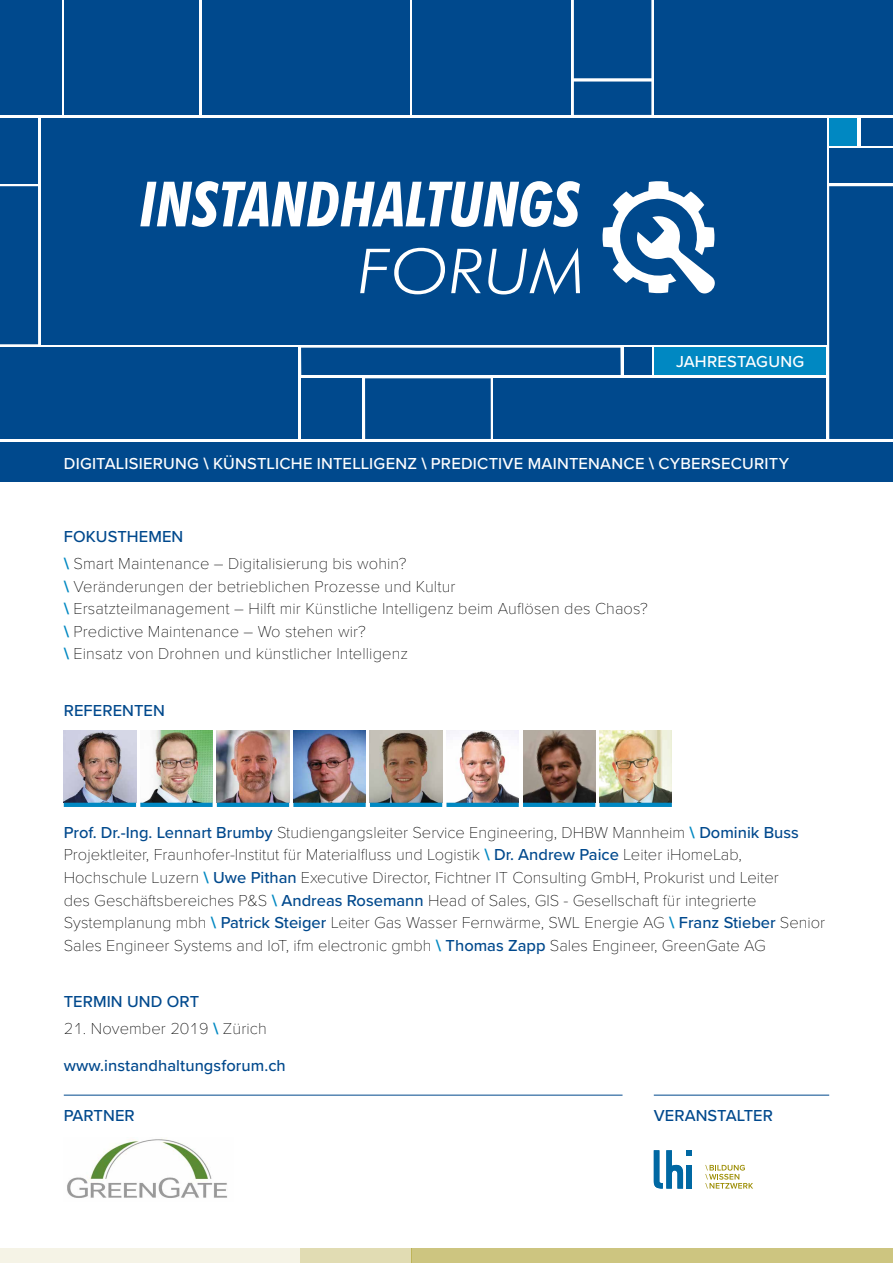
<style>
.page{position:relative;width:893px;height:1263px;background:#fff}
.page>*{position:absolute;margin:0;border:0;box-sizing:border-box;transform-origin:0 0}
.t1{font:100 16.5px/22.5px "Proxima Nova T";color:#000}
.t2{font:500 16.5px "Proxima Nova";letter-spacing:.015em;color:#fff}
.t3{font:500 16.5px "Proxima Nova";letter-spacing:.005em;color:#00498d}
.s1{font-weight:700}
.s2{font-family:"Proxima Nova";font-weight:700;color:#0088c2}
.s3{font-family:"Proxima Nova";font-weight:500;color:#00498d}
</style>
<div class="page">
<div style="left:202px;top:0;width:208px;height:115px;background:#00498d"></div>
<div style="left:413px;top:0;width:158px;height:115px;background:#00498d"></div>
<div style="left:494px;top:378px;width:332px;height:61px;background:#00498d"></div>
<div style="left:301px;top:378px;width:61px;height:61px;background:#00498d"></div>
<div style="left:365px;top:378px;width:126px;height:61px;background:#00498d"></div>
<div style="left:301px;top:348px;width:320px;height:27px;background:#00498d"></div>
<div style="left:829px;top:186px;width:64px;height:253px;background:#00498d"></div>
<div style="left:574px;top:0;width:77px;height:115px;background:#00498d"></div>
<div style="left:654px;top:347px;width:172px;height:28px;background:#0088c2"></div>
<div style="left:0;top:347px;width:298px;height:92px;background:#00498d"></div>
<div style="left:654px;top:0;width:239px;height:115px;background:#00498d"></div>
<div style="left:0;top:186px;width:38px;height:158px;background:#00498d"></div>
<div style="left:64px;top:0;width:135px;height:115px;background:#00498d"></div>
<div style="left:0;top:0;width:61px;height:115px;background:#00498d"></div>
<div style="left:624px;top:347px;width:27px;height:28px;background:#00498d"></div>
<div style="left:829px;top:118px;width:28px;height:28px;background:#0088c2"></div>
<div style="left:829px;top:149px;width:64px;height:34px;background:#00498d"></div>
<div style="left:0;top:118px;width:38px;height:65px;background:#00498d"></div>
<div style="left:41px;top:118px;width:785px;height:226px;background:#00498d"></div>
<div style="left:861px;top:118px;width:32px;height:28px;background:#00498d"></div>
<div style="left:411px;top:1248px;width:482px;height:15px;background:#cdc580"></div>
<div style="left:300px;top:1248px;width:111px;height:15px;background:#e1dcb3"></div>
<div style="left:0;top:1248px;width:300px;height:15px;background:#f5f3e6"></div>
<div style="left:0;top:442px;width:893px;height:40px;background:#00498d"></div>
<svg style="left:360px;top:248px;width:85px;height:46px"></svg>
<svg style="left:451px;top:249px;width:30px;height:44px"></svg>
<svg style="left:488px;top:248px;width:92px;height:47px"></svg>
<svg style="left:140px;top:181px;width:440px;height:46px"></svg>
<svg style="left:602px;top:181px;width:113px;height:113px"></svg>
<img style="left:64px;top:730px;width:72px;height:73px">
<hr style="left:64px;top:803px;width:72px;height:4px;background:#0088c2">
<img style="left:140px;top:730px;width:73px;height:73px">
<hr style="left:140px;top:803px;width:73px;height:4px;background:#0088c2">
<img style="left:217px;top:730px;width:72px;height:73px">
<hr style="left:217px;top:803px;width:72px;height:4px;background:#0088c2">
<img style="left:293px;top:730px;width:73px;height:73px">
<hr style="left:293px;top:803px;width:73px;height:4px;background:#0088c2">
<img style="left:370px;top:730px;width:72px;height:73px">
<hr style="left:370px;top:803px;width:72px;height:4px;background:#0088c2">
<img style="left:446px;top:730px;width:73px;height:73px">
<hr style="left:446px;top:803px;width:73px;height:4px;background:#0088c2">
<img style="left:523px;top:730px;width:72px;height:73px">
<hr style="left:523px;top:803px;width:72px;height:4px;background:#0088c2">
<hr style="left:654px;top:1095px;width:175px;height:1px;background:#00498d">
<hr style="left:64px;top:1095px;width:558px;height:1px;background:#00498d">
<svg style="left:654px;top:1150px;width:38px;height:38px"></svg>
<div style="left:686px;top:1165px;width:6px;height:23px;background:#0068a3"></div>
<svg style="left:705px;top:1165px;width:48px;height:23px"></svg>
<img style="left:67px;top:1138px;width:160px;height:60px">
<img style="left:600px;top:730px;width:72px;height:73px">
<hr style="left:600px;top:803px;width:72px;height:4px;background:#0088c2">
<p class="t2" style="left:676px;top:349px;width:130px">JAHRESTAGUNG</p>
<p class="t2" style="left:64px;top:451px;width:727px">DIGITALISIERUNG <span class="s1">\</span> KÜNSTLICHE INTELLIGENZ <span class="s1">\</span> PREDICTIVE MAINTENANCE <span class="s1">\</span> CYBERSECURITY</p>
<p class="t3" style="left:64px;top:525px;width:121px">FOKUSTHEMEN</p>
<p class="t1" style="left:64px;top:551px;width:585px"><span class="s2">\</span> Smart Maintenance – Digitalisierung bis wohin?<br><span class="s2">\</span> Veränderungen der betrieblichen Prozesse und Kultur<br><span class="s2">\</span> Ersatzteilmanagement – Hilft mir Künstliche Intelligenz beim Auflösen des Chaos? <span class="s2">\</span> Predictive Maintenance – Wo stehen wir?<br><span class="s2">\</span> Einsatz von Drohnen und künstlicher Intelligenz</p>
<p class="t3" style="left:64px;top:698px;width:103px">REFERENTEN</p>
<p class="t1" style="left:64px;top:820px;width:763px"><span class="s3">Prof. Dr.-Ing. Lennart Brumby</span> Studiengangsleiter Service Engineering, DHBW Mannheim <span class="s2">\</span> <span class="s3">Dominik Buss </span>Projektleiter, Fraunhofer-Institut für Materialfluss und Logistik <span class="s2">\</span> <span class="s3">Dr. Andrew Paice</span> Leiter iHomeLab, Hochschule Luzern <span class="s2">\</span> <span class="s3">Uwe Pithan</span> Executive Director, Fichtner IT Consulting GmbH, Prokurist und Leiter<br>des Geschäftsbereiches P&amp;S <span class="s2">\</span> <span class="s3">Andreas Rosemann</span> Head of Sales, GIS - Gesellschaft für integrierte Systemplanung mbh <span class="s2">\</span> <span class="s3">Patrick Steiger</span> Leiter Gas Wasser Fernwärme, SWL Energie AG <span class="s2">\</span> <span class="s3">Franz Stieber</span> Senior Sales Engineer Systems and IoT, ifm electronic gmbh <span class="s2">\</span> <span class="s3">Thomas Zapp</span> Sales Engineer, GreenGate AG</p>
<p class="t3" style="left:64px;top:989px;width:137px">TERMIN UND ORT</p>
<p class="t1" style="left:64px;top:1016px;width:204px">21. November 2019 <span class="s2">\</span> Zürich</p>
<p class="t3" style="left:64px;top:1053px;width:224px">www.instandhaltungsforum.ch</p>
<p class="t3" style="left:64px;top:1103px;width:72px">PARTNER</p>
<p class="t3" style="left:654px;top:1103px;width:121px">VERANSTALTER</p>
</div>
